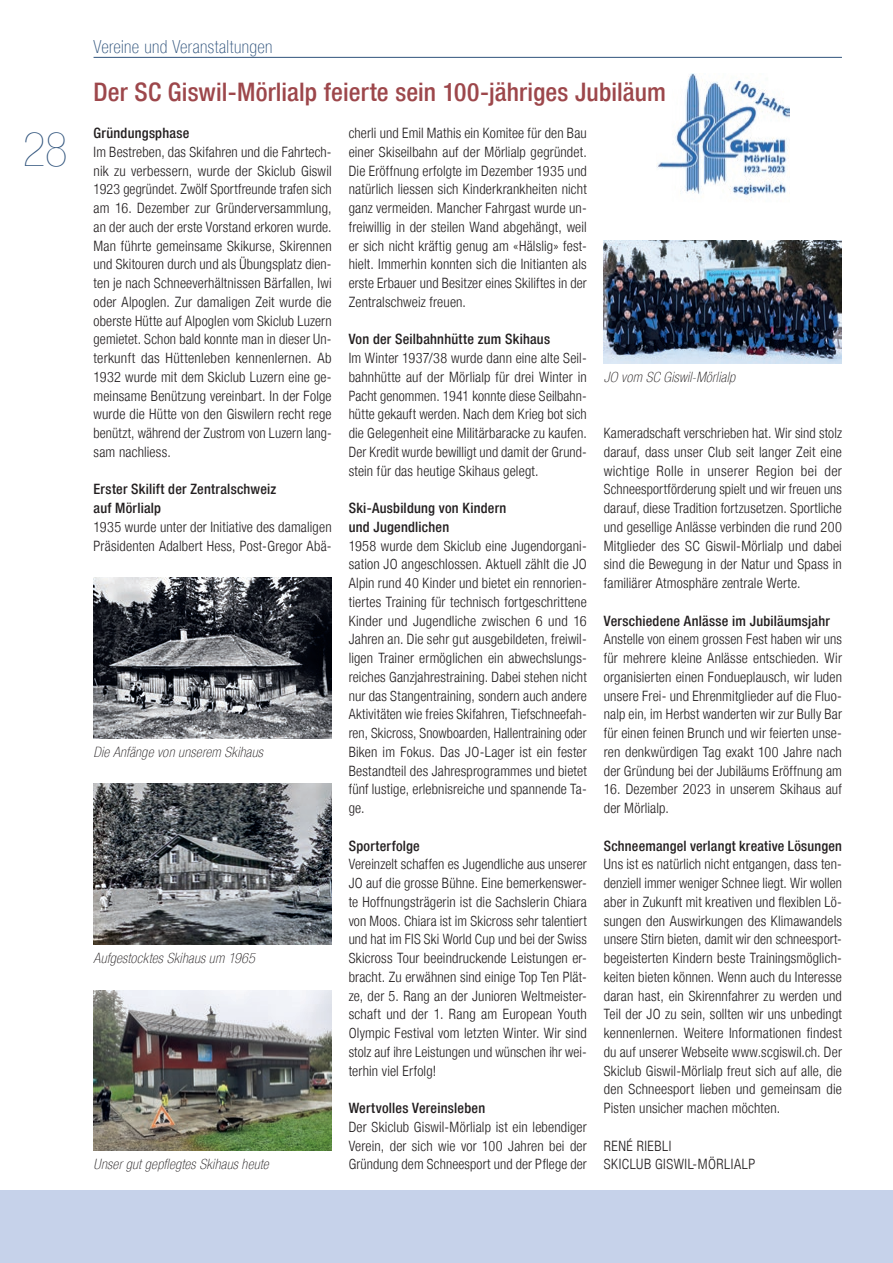
<style>
.page{position:relative;width:893px;height:1263px;background:#fff}
.page>*{position:absolute;margin:0;border:0;box-sizing:border-box;transform-origin:0 0}
.t1{font:900 condensed 48px "Helvetica Neue LT";color:#2f537c}
.t2{font:500 condensed 25.5px "Helvetica Neue LT";letter-spacing:.005em;color:#9d474b}
.t3{font:100 condensed 18px "Helvetica Neue LT";letter-spacing:.02em;color:#2f537c}
.t4{font:300 condensed 14.25px/18.8px "Helvetica Neue LT";letter-spacing:.01em;color:#231f20;text-align:justify}
.t5{font:500 condensed 14.25px/18.8px "Helvetica Neue LT";letter-spacing:.015em;color:#231f20}
.t6{font:italic 100 condensed 14.25px "Helvetica Neue LT";letter-spacing:.02em;color:#231f20}
.t7{font:300 condensed 14.25px/18.8px "Helvetica Neue LT";letter-spacing:.04em;color:#231f20}
</style>
<div class="page">
<hr style="left:94px;top:57px;width:748px;height:1px;background:#2f537c">
<div style="left:0;top:1191px;width:893px;height:72px;background:#c6d2ea"></div>
<img style="left:656px;top:73px;width:134px;height:125px">
<img style="left:94px;top:578px;width:238px;height:160px">
<img style="left:94px;top:784px;width:238px;height:160px">
<img style="left:94px;top:990px;width:238px;height:161px">
<img style="left:604px;top:240px;width:238px;height:123px">
<p class="t3" style="left:94px;top:37px;width:180px">Vereine und Veranstaltungen</p>
<h2 class="t2" style="left:94px;top:76px;width:574px">Der SC Giswil-Mörlialp feierte sein 100-jähriges Jubiläum</h2>
<h1 class="t1" style="left:23px;top:123px;width:47px">28</h1>
<p class="t5" style="left:94px;top:123px;width:97px">Gründungsphase</p>
<p class="t4" style="left:94px;top:142px;width:240px;text-align:left">Im Bestreben, das Skifahren und die Fahrtech&shy;nik zu verbessern, wurde der Skiclub Giswil 1923 gegründet. Zwölf Sportfreunde trafen sich am 16. Dezember zur Gründerversammlung, an der auch der erste Vorstand erkoren wurde.<br>Man führte gemeinsame Skikurse, Skirennen und Skitouren durch und als Übungsplatz dien&shy;ten je nach Schneeverhältnissen Bärfallen, Iwi oder Alpoglen. Zur damaligen Zeit wurde die oberste Hütte auf Alpoglen vom Skiclub Luzern gemietet. Schon bald konnte man in dieser Un&shy;terkunft das Hüttenleben kennenlernen. Ab 1932 wurde mit dem Skiclub Luzern eine ge&shy;meinsame Benützung vereinbart. In der Folge wurde die Hütte von den Giswilern recht rege benützt, während der Zustrom von Luzern lang&shy;sam nachliess.</p>
<p class="t5" style="left:94px;top:480px;width:184px">Erster Skilift der Zentralschweiz auf Mörlialp</p>
<p class="t4" style="left:94px;top:517px;width:240px">1935 wurde unter der Initiative des damaligen<br>Präsidenten Adalbert Hess, Post-Gregor Abä-</p>
<p class="t6" style="left:94px;top:744px;width:171px">Die Anfänge von unserem Skihaus</p>
<p class="t6" style="left:94px;top:950px;width:163px">Aufgestocktes Skihaus um 1965</p>
<p class="t6" style="left:94px;top:1156px;width:177px">Unser gut gepflegtes Skihaus heute</p>
<p class="t4" style="left:349px;top:124px;width:240px;text-align:left">cherli und Emil Mathis ein Komitee für den Bau einer Skiseilbahn auf der Mörlialp gegründet.<br>Die Eröffnung erfolgte im Dezember 1935 und natürlich liessen sich Kinderkrankheiten nicht ganz vermeiden. Mancher Fahrgast wurde un&shy;freiwillig in der steilen Wand abgehängt, weil er sich nicht kräftig genug am «Hälslig» fest&shy;hielt. Immerhin konnten sich die Initianten als erste Erbauer und Besitzer eines Skiliftes in der Zentralschweiz freuen.</p>
<p class="t5" style="left:349px;top:330px;width:203px">Von der Seilbahnhütte zum Skihaus</p>
<p class="t4" style="left:349px;top:349px;width:240px;text-align:left">Im Winter 1937/38 wurde dann eine alte Seil&shy;bahnhütte auf der Mörlialp für drei Winter in Pacht genommen. 1941 konnte diese Seilbahn&shy;hütte gekauft werden. Nach dem Krieg bot sich die Gelegenheit eine Militärbaracke zu kaufen.<br>Der Kredit wurde bewilligt und damit der Grund&shy;stein für das heutige Skihaus gelegt.</p>
<p class="t5" style="left:349px;top:498px;width:159px">Ski-Ausbildung von Kindern und Jugendlichen</p>
<p class="t4" style="left:349px;top:536px;width:240px">1958 wurde dem Skiclub eine Jugendorgani&shy;sation JO angeschlossen. Aktuell zählt die JO Alpin rund 40 Kinder und bietet ein rennorien&shy;tiertes Training für technisch fortgeschrittene Kinder und Jugendliche zwischen 6 und 16<br>Jahren an. Die sehr gut ausgebildeten, freiwil&shy;ligen Trainer ermöglichen ein abwechslungs&shy;reiches Ganzjahrestraining. Dabei stehen nicht nur das Stangentraining, sondern auch andere Aktivitäten wie freies Skifahren, Tiefschneefah&shy;ren, Skicross, Snowboarden, Hallentraining oder Biken im Fokus. Das JO-Lager ist ein fester Bestandteil des Jahresprogrammes und bietet fünf lustige, erlebnisreiche und spannende Ta&shy;ge.</p>
<p class="t5" style="left:349px;top:836px;width:73px">Sporterfolge</p>
<p class="t4" style="left:349px;top:855px;width:240px">Vereinzelt schaffen es Jugendliche aus unserer JO auf die grosse Bühne. Eine bemerkenswer&shy;te Hoffnungsträgerin ist die Sachslerin Chiara von Moos. Chiara ist im Skicross sehr talentiert und hat im FIS Ski World Cup und bei der Swiss Skicross Tour beeindruckende Leistungen er&shy;bracht. Zu erwähnen sind einige Top Ten Plät&shy;ze, der 5. Rang an der Junioren Weltmeister&shy;schaft und der 1. Rang am European Youth Olympic Festival vom letzten Winter. Wir sind stolz auf ihre Leistungen und wünschen ihr wei&shy;terhin viel Erfolg!</p>
<p class="t5" style="left:349px;top:1098px;width:138px">Wertvolles Vereinsleben</p>
<p class="t4" style="left:349px;top:1117px;width:240px">Der Skiclub Giswil-Mörlialp ist ein lebendiger Verein, der sich wie vor 100 Jahren bei der Gründung dem Schneesport und der Pflege der</p>
<p class="t6" style="left:604px;top:369px;width:133px">JO vom SC Giswil-Mörlialp</p>
<p class="t4" style="left:604px;top:424px;width:240px">Kameradschaft verschrieben hat. Wir sind stolz darauf, dass unser Club seit langer Zeit eine wichtige Rolle in unserer Region bei der Schneesportförderung spielt und wir freuen uns darauf, diese Tradition fortzusetzen. Sportliche und gesellige Anlässe verbinden die rund 200<br>Mitglieder des SC Giswil-Mörlialp und dabei sind die Bewegung in der Natur und Spass in familiärer Atmosphäre zentrale Werte.</p>
<p class="t5" style="left:604px;top:611px;width:228px">Verschiedene Anlässe im Jubiläumsjahr</p>
<p class="t4" style="left:604px;top:630px;width:240px">Anstelle von einem grossen Fest haben wir uns für mehrere kleine Anlässe entschieden. Wir organisierten einen Fondueplausch, wir luden unsere Frei- und Ehrenmitglieder auf die Fluo&shy;nalp ein, im Herbst wanderten wir zur Bully Bar für einen feinen Brunch und wir feierten unse&shy;ren denkwürdigen Tag exakt 100 Jahre nach der Gründung bei der Jubiläums Eröffnung am</p>
<p class="t4" style="left:604px;top:780px;width:240px">16. Dezember 2023 in unserem Skihaus auf der Mörlialp.</p>
<p class="t5" style="left:604px;top:836px;width:240px">Schneemangel verlangt kreative Lösungen</p>
<p class="t4" style="left:604px;top:855px;width:240px">Uns ist es natürlich nicht entgangen, dass ten&shy;denziell immer weniger Schnee liegt. Wir wollen aber in Zukunft mit kreativen und flexiblen Lö&shy;sungen den Auswirkungen des Klimawandels unsere Stirn bieten, damit wir den schneesport&shy;begeisterten Kindern beste Trainingsmöglich&shy;keiten bieten können. Wenn auch du Interesse daran hast, ein Skirennfahrer zu werden und Teil der JO zu sein, sollten wir uns unbedingt kennenlernen. Weitere Informationen findest du auf unserer Webseite www. scgiswil.ch. Der Skiclub Giswil-Mörlialp freut sich auf alle, die den Schneesport lieben und gemeinsam die Pisten unsicher machen möchten.</p>
<p class="t7" style="left:604px;top:1136px;width:153px">RENÉ RIEBLI<br>SKICLUB GISWIL-MÖRLIALP</p>
</div>
